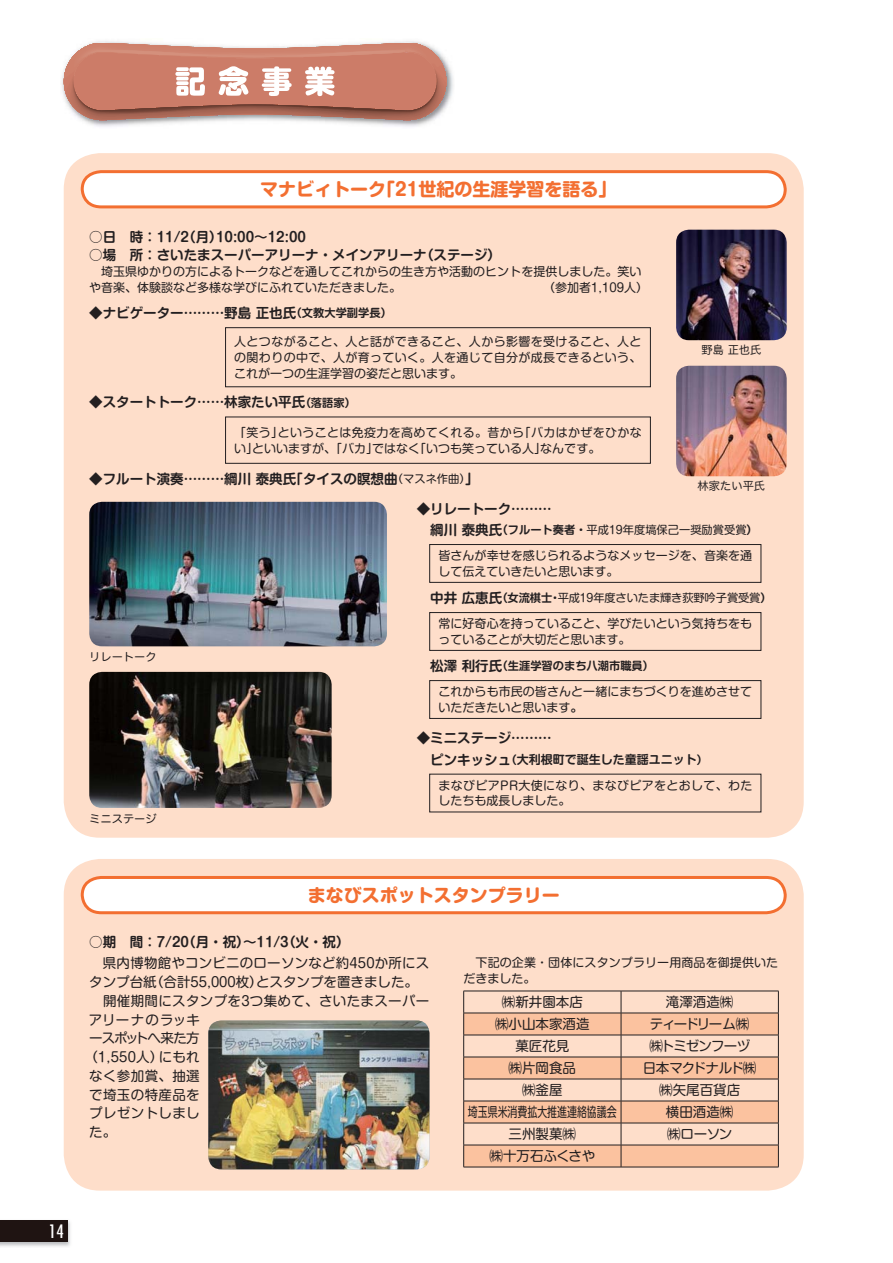
<style>
.page{position:relative;width:893px;height:1263px;background:#fff}
.page>*{position:absolute;margin:0;border:0;box-sizing:border-box;transform-origin:0 0}
.t1{font:18px "Shin M Go Pro Bold 90 msp RKSJ H";color:#f36f31}
.t2{font:condensed 18px "Futura";color:#fff}
.t3{font:13.5px "Shin M Go Pro De Bold 90 msp RKSJ H";color:#231f20}
.t4{font:13.5px "Shin M Go Pro Regular 90 msp RKSJ H";color:#231f20}
.t5{font:13.5px "Shin M Go Pro Regular 90 msp RKSJ H";letter-spacing:.025em;color:#231f20}
.t6{font:13.5px "Shin M Go Pro Regular 90 msp RKSJ H";letter-spacing:-.07em;color:#231f20}
.t7{font:13.5px "Shin M Go Pro Regular 90 msp RKSJ H";color:#231f20;scale:.74 1}
.t8{font:13.5px "Shin M Go Pro Regular 90 msp RKSJ H";letter-spacing:-.055em;color:#231f20}
.t9{font:13.5px "Shin M Go Pro Regular 90 msp RKSJ H";letter-spacing:-.12em;color:#231f20}
.t10{font:12px/15.8px "Shin M Go Pro Regular 90 msp RKSJ H";letter-spacing:.005em;color:#231f20}
.t11{font:12px/15.8px "Shin M Go Pro Regular 90 msp RKSJ H";letter-spacing:.03em;color:#231f20}
.t12{font:12px/15.8px "Shin M Go Pro Regular 90 msp RKSJ H";letter-spacing:.025em;color:#231f20}
.t13{font:12px "Shin M Go Pro De Bold 90 msp RKSJ H";color:#231f20}
.t14{font:11.25px "Shin M Go Pro Regular 90 msp RKSJ H";letter-spacing:-.005em;color:#231f20}
.t15{font:11.25px "Hira Maru Pro W4 90 msp RKSJ H";color:#231f20}
.t16{font:11.25px "Shin M Go Pro De Bold 90 msp RKSJ H";color:#231f20}
.s1{font-size:11.25px}
.s2{font-family:"Shin M Go Pro Regular 90 msp RKSJ H";font-size:11.25px}
.s3{font-family:"Shin M Go Pro De Bold 90 msp RKSJ H";font-size:13.5px}
.s4{font-family:"Shin M Go Pro De Bold 90 msp RKSJ H"}
.s5{font-size:13.5px}
</style>
<div class="page">
<div style="left:64px;top:859px;width:740px;height:332px;background:#fedeca;border-radius:36px"></div>
<div style="left:64px;top:153px;width:740px;height:685px;background:#fedeca;border-radius:36px"></div>
<img style="left:0;top:1221px;width:70px;height:26px">
<div style="left:0;top:1220px;width:68px;height:22px;background:#1f1412"></div>
<svg style="left:80px;top:170px;width:707px;height:39px;background:#fde7dc"></svg>
<img style="left:61px;top:60px;width:393px;height:67px">
<svg style="left:64px;top:41px;width:382px;height:80px;background:#cc9081"></svg>
<svg style="left:80px;top:876px;width:707px;height:39px;background:#fde7dc"></svg>
<img style="left:676px;top:366px;width:111px;height:110px;border-radius:13px">
<svg style="left:464px;top:1014px;width:314px;height:153px;fill:#fbc29f"></svg>
<hr style="left:463px;top:991px;width:158px;height:1px;background:#231f20">
<hr style="left:621px;top:991px;width:157px;height:1px;background:#231f20">
<hr style="left:463px;top:1013px;width:158px;height:1px;background:#231f20">
<hr style="left:621px;top:1013px;width:157px;height:1px;background:#231f20">
<hr style="left:463px;top:1035px;width:158px;height:1px;background:#231f20">
<hr style="left:621px;top:1035px;width:157px;height:1px;background:#231f20">
<hr style="left:463px;top:1057px;width:158px;height:1px;background:#231f20">
<hr style="left:621px;top:1057px;width:157px;height:1px;background:#231f20">
<hr style="left:463px;top:1079px;width:158px;height:1px;background:#231f20">
<hr style="left:621px;top:1079px;width:157px;height:1px;background:#231f20">
<hr style="left:463px;top:1101px;width:158px;height:1px;background:#231f20">
<hr style="left:621px;top:1101px;width:157px;height:1px;background:#231f20">
<hr style="left:463px;top:1123px;width:158px;height:1px;background:#231f20">
<hr style="left:621px;top:1123px;width:157px;height:1px;background:#231f20">
<hr style="left:463px;top:1145px;width:158px;height:1px;background:#231f20">
<svg style="left:463px;top:991px;width:1px;height:176px"></svg>
<hr style="left:621px;top:1145px;width:157px;height:1px;background:#231f20">
<svg style="left:621px;top:991px;width:1px;height:176px"></svg>
<svg style="left:778px;top:991px;width:1px;height:176px"></svg>
<hr style="left:463px;top:1167px;width:315px;height:1px;background:#231f20">
<img style="left:676px;top:230px;width:111px;height:110px;border-radius:13px">
<img style="left:89px;top:502px;width:298px;height:144px;border-radius:13px">
<img style="left:89px;top:672px;width:243px;height:136px;border-radius:13px">
<img style="left:208px;top:1021px;width:221px;height:148px;border-radius:13px">
<div style="left:225px;top:327px;width:425px;height:60px;border:1px solid #231f20"></div>
<div style="left:225px;top:417px;width:425px;height:47px;border:1px solid #231f20"></div>
<div style="left:429px;top:544px;width:332px;height:39px;border:1px solid #231f20"></div>
<div style="left:429px;top:612px;width:332px;height:39px;border:1px solid #231f20"></div>
<div style="left:429px;top:680px;width:332px;height:39px;border:1px solid #231f20"></div>
<h1 class="t2" style="left:49px;top:1223px;width:16px">14</h1>
<h1 class="t1" style="left:260px;top:183px;width:358px">マナビィトーク「21世紀の生涯学習を語る」</h1>
<p class="t3" style="left:89px;top:231px;width:218px">○日　時‥11/2（月）10:00～12:00</p>
<p class="t3" style="left:89px;top:249px;width:413px">○場　所‥さいたまスーパーアリーナ・メインアリーナ（ステージ）</p>
<p class="t10" style="left:89px;top:265px;width:553px">　埼玉県ゆかりの方によるトークなどを通してこれからの生き方や活動のヒントを提供しました。笑いや音楽、体験談など多様な学びにふれていただきました。</p>
<p class="t10" style="left:543px;top:281px;width:106px">（参加者1,109人）</p>
<p class="t3" style="left:89px;top:308px;width:304px">◆ナビゲーター………野島 正也氏<span class="s1">（文教大学副学長）</span></p>
<p class="t10" style="left:234px;top:335px;width:409px;text-align:justify">人とつながること、人と話ができること、人から影響を受けること、人との関わりの中で、人が育っていく。人を通じて自分が成長できるという、これが一つの生涯学習の姿だと思います。</p>
<p class="t3" style="left:89px;top:397px;width:268px">◆スタートトーク……林家たい平氏<span class="s1">（落語家）</span></p>
<p class="t11" style="left:234px;top:426px;width:409px">「笑う」ということは免疫力を高めてくれる。昔から「バカはかぜをひかない」といいますが、「バカ」ではなく「いつも笑っている人」なんです。</p>
<p class="t3" style="left:89px;top:474px;width:391px">◆フルート演奏………綱川 泰典氏「タイスの瞑想曲<span class="s2">（マスネ作曲）</span>」</p>
<p class="t3" style="left:417px;top:504px;width:136px">◆リレートーク………</p>
<p class="t15" style="left:701px;top:346px;width:61px">野島 正也氏</p>
<p class="t15" style="left:698px;top:482px;width:69px">林家たい平氏</p>
<p class="t14" style="left:417px;top:526px;width:343px"><span class="s3">　 綱川 泰典氏</span><span class="s4">（フルート奏者・</span>平成19年度塙保己一奨励賞受賞<span class="s4">）</span></p>
<p class="t10" style="left:438px;top:549px;width:315px">皆さんが幸せを感じられるようなメッセージを、音楽を通して伝えていきたいと思います。</p>
<p class="t14" style="left:417px;top:594px;width:356px"><span class="s3">　中井 広恵氏</span><span class="s4">（女流棋士・</span>平成19年度さいたま輝き荻野吟子賞受賞<span class="s4">）</span></p>
<p class="t15" style="left:89px;top:652px;width:69px">リレートーク</p>
<p class="t15" style="left:89px;top:814px;width:69px">ミニステージ</p>
<p class="t10" style="left:438px;top:617px;width:315px">常に好奇心を持っていること、学びたいという気持ちをもっていることが大切だと思います。</p>
<p class="t16" style="left:417px;top:662px;width:239px"><span class="s5">　松澤 利行氏</span>（生涯学習のまち八潮市職員）</p>
<p class="t10" style="left:438px;top:685px;width:315px">これからも市民の皆さんと一緒にまちづくりを進めさせていただきたいと思います<span class="s4">。</span></p>
<p class="t3" style="left:417px;top:733px;width:136px">◆ミニステージ………</p>
<p class="t13" style="left:417px;top:755px;width:293px"><span class="s5">　 ピンキッシュ</span><span class="s1">（</span>大利根町で誕生した童謡ユニット<span class="s1">）</span></p>
<p class="t12" style="left:438px;top:779px;width:315px">まなびピアPR大使になり、まなびピアをとおして、わたしたちも成長しました。</p>
<h1 class="t1" style="left:308px;top:888px;width:253px">まなびスポットスタンプラリー</h1>
<p class="t3" style="left:89px;top:937px;width:262px">○期　間‥7/20（月・祝）～11/3（火・祝）</p>
<p class="t4" style="left:89px;top:958px;width:342px">　県内博物館やコンビニのローソンなど約450か所にス</p>
<p class="t4" style="left:89px;top:977px;width:330px">タンプ台紙（合計55,000枚）とスタンプを置きました。</p>
<p class="t5" style="left:89px;top:996px;width:342px">　開催期間にスタンプを3つ集めて、さいたまスーパー</p>
<p class="t4" style="left:89px;top:1014px;width:112px">アリーナのラッキ</p>
<p class="t6" style="left:89px;top:1033px;width:112px">ースポットへ来た方</p>
<p class="t4" style="left:84px;top:1052px;width:117px">（1,550人）にもれ</p>
<p class="t4" style="left:89px;top:1071px;width:112px">なく参加賞、抽選</p>
<p class="t5" style="left:89px;top:1089px;width:112px">で埼玉の特産品を</p>
<p class="t5" style="left:89px;top:1108px;width:112px">プレゼントしまし</p>
<p class="t4" style="left:89px;top:1127px;width:28px">た。</p>
<p class="t10" style="left:463px;top:957px;width:316px">　下記の企業・団体にスタンプラリー用商品を御提供いただきました。</p>
<p class="t4" style="left:502px;top:997px;width:82px">㈱新井園本店</p>
<p class="t4" style="left:666px;top:997px;width:69px">滝澤酒造㈱</p>
<p class="t4" style="left:495px;top:1019px;width:96px">㈱小山本家酒造</p>
<p class="t9" style="left:650px;top:1019px;width:101px">ティードリーム㈱</p>
<p class="t4" style="left:515px;top:1041px;width:55px">菓匠花見</p>
<p class="t6" style="left:649px;top:1041px;width:102px">㈱トミゼンフーヅ</p>
<p class="t4" style="left:509px;top:1063px;width:69px">㈱片岡食品</p>
<p class="t8" style="left:643px;top:1063px;width:115px">日本マクドナルド㈱</p>
<p class="t4" style="left:522px;top:1085px;width:42px">㈱釜屋</p>
<p class="t4" style="left:659px;top:1085px;width:82px">㈱矢尾百貨店</p>
<p class="t7" style="left:468px;top:1107px;width:203px">埼玉県米消費拡大推進連絡協議会</p>
<p class="t4" style="left:666px;top:1107px;width:69px">横田酒造㈱</p>
<p class="t4" style="left:509px;top:1129px;width:69px">三州製菓㈱</p>
<p class="t4" style="left:667px;top:1129px;width:67px">㈱ローソン</p>
<p class="t4" style="left:489px;top:1151px;width:107px">㈱十万石ふくさや</p>
</div>
